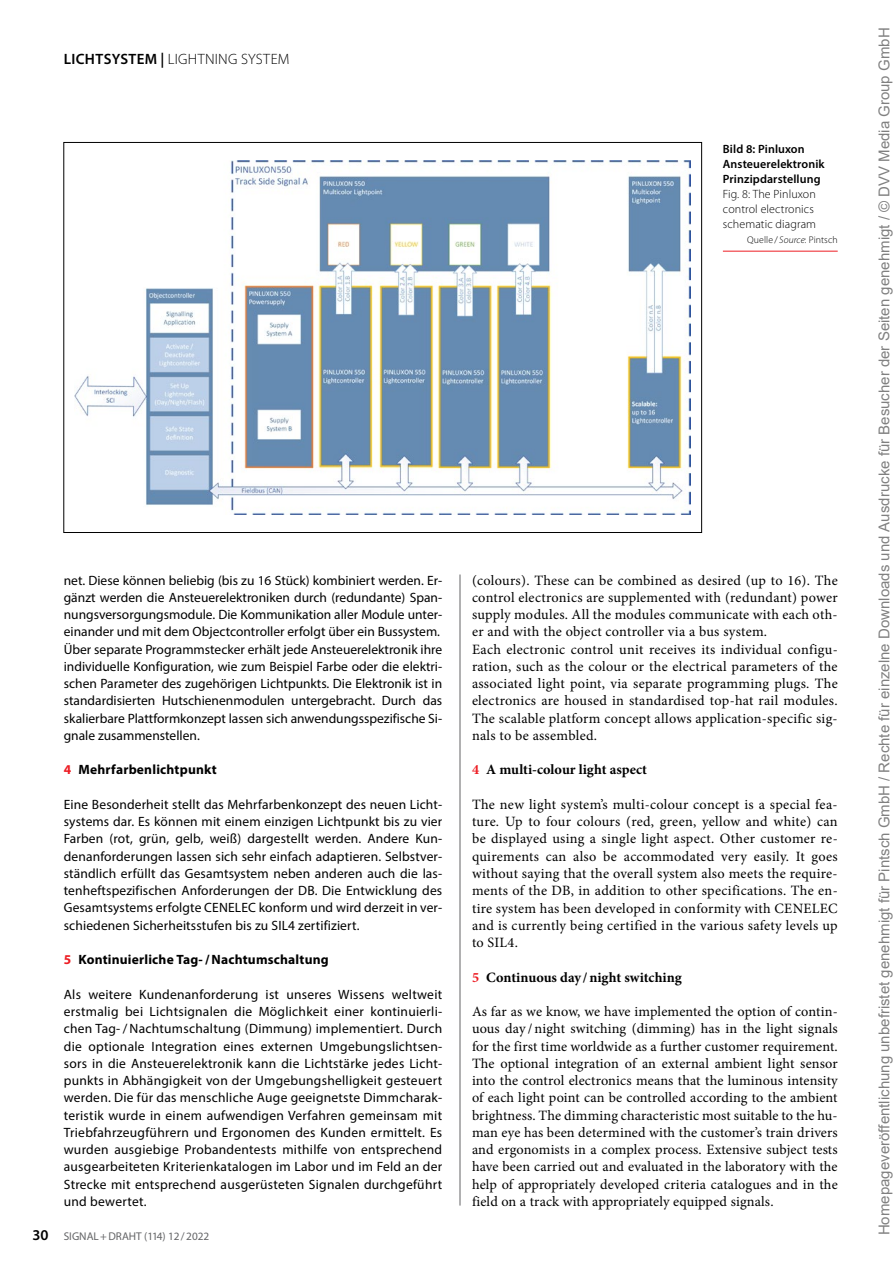
<style>
.page{position:relative;width:893px;height:1263px;background:#fff}
.page>*{position:absolute;margin:0;border:0;box-sizing:border-box;transform-origin:0 0}
.t1{font:15px "Arial";color:rgb(0 0 0/.5)}
.t2{font:300 15px "Myriad Pro";letter-spacing:.015em;color:#000}
.t3{font:14.25px/17.2px "Minion Pro";letter-spacing:.02em;color:#000;text-align:justify}
.t4{font:700 14.25px "Minion Pro";color:#000}
.t5{font:13.5px/17.2px "Myriad Pro";color:#000;text-align:justify}
.t6{font:700 13.5px "Myriad Pro";letter-spacing:.015em;color:#000}
.t7{font:300 12px/15px "Myriad Pro";letter-spacing:.01em;color:#000}
.t8{font:600 12px/15px "Myriad Pro";letter-spacing:.01em;color:#000}
.t9{font:11.25px "Myriad Pro";color:#636466}
.t10{font:300 9.75px "Myriad Pro";letter-spacing:.01em;color:#000}
.s1{font-weight:600}
.s2{font-style:italic}
.s3{color:#ed1d24}
.s4{font-weight:600;font-size:15px;color:#000}
</style>
<div class="page">
<img style="left:74px;top:161px;width:617px;height:353px">
<hr style="left:723px;top:251px;width:115px;height:1px;background:#ed1d24">
<hr style="left:460px;top:574px;width:1px;height:631px;background:#636466">
<p class="t2" style="left:64px;top:50px;width:227px"><span class="s1">LICHTSYSTEM |</span> LIGHTNING SYSTEM</p>
<p class="t8" style="left:723px;top:141px;width:103px">Bild 8: Pinluxon<br>Ansteuerelektronik<br>Prinzipdarstellung</p>
<p class="t7" style="left:723px;top:187px;width:95px">Fig. 8: The Pinluxon control electronics schematic diagram</p>
<p class="t10" style="left:747px;top:234px;width:92px">Quelle / <span class="s2">Source</span>: Pintsch</p>
<p class="t5" style="left:64px;top:571px;width:380px;text-align:left">net. Diese können beliebig (bis zu 16 Stück) kombiniert werden. Er&shy;gänzt werden die Ansteuerelektroniken durch (redundante) Span&shy;nungsversorgungsmodule. Die Kommunikation aller Module unter&shy;einander und mit dem Objectcontroller erfolgt über ein Bussystem.<br>Über separate Programmstecker erhält jede Ansteuerelektronik ihre individuelle Konfiguration, wie zum Beispiel Farbe oder die elektri&shy;schen Parameter des zugehörigen Lichtpunkts. Die Elektronik ist in standardisierten Hutschienenmodulen untergebracht. Durch das skalierbare Plattformkonzept lassen sich anwendungsspezifische Si&shy;gnale zusammenstellen.</p>
<p class="t6" style="left:64px;top:761px;width:154px"><span class="s3">4</span> Mehrfarbenlichtpunkt</p>
<p class="t5" style="left:64px;top:795px;width:380px">Eine Besonderheit stellt das Mehrfarbenkonzept des neuen Licht&shy;systems dar. Es können mit einem einzigen Lichtpunkt bis zu vier Farben (rot, grün, gelb, weiß) dargestellt werden. Andere Kun&shy;denanforderungen lassen sich sehr einfach adaptieren. Selbstver&shy;ständlich erfüllt das Gesamtsystem neben anderen auch die las&shy;tenheftspezifischen Anforderungen der DB. Die Entwicklung des Gesamtsystems erfolgte CENELEC konform und wird derzeit in ver&shy;schiedenen Sicherheitsstufen bis zu SIL4 zertifiziert.</p>
<p class="t6" style="left:64px;top:951px;width:266px"><span class="s3">5</span> Kontinuierliche Tag-/Nachtumschaltung</p>
<p class="t5" style="left:64px;top:985px;width:380px">Als weitere Kundenanforderung ist unseres Wissens weltweit erstmalig bei Lichtsignalen die Möglichkeit einer kontinuierli&shy;chen Tag-/ Nachtumschaltung (Dimmung) implementiert. Durch die optionale Integration eines externen Umgebungslichtsen&shy;sors in die Ansteuerelektronik kann die Lichtstärke jedes Licht&shy;punkts in Abhängigkeit von der Umgebungshelligkeit gesteuert werden. Die für das menschliche Auge geeignetste Dimmcharak&shy;teristik wurde in einem aufwendigen Verfahren gemeinsam mit Triebfahrzeugführern und Ergonomen des Kunden ermittelt. Es wurden ausgiebige Probandentests mithilfe von entsprechend ausgearbeiteten Kriterienkatalogen im Labor und im Feld an der Strecke mit entsprechend ausgerüsteten Signalen durchgeführt und bewertet.</p>
<p class="t9" style="left:32px;top:1229px;width:178px"><span class="s4">30</span> SIGNAL+DRAHT (114) 12/2022</p>
<p class="t3" style="left:472px;top:571px;width:367px;text-align:left">(colours). These can be combined as desired (up to 16). The control electronics are supplemented with (redundant) power supply modules. All the modules communicate with each oth&shy;er and with the object controller via a bus system.<br>Each electronic control unit receives its individual configu&shy;ration, such as the colour or the electrical parameters of the associated light point, via separate programming plugs. The electronics are housed in standardised top-hat rail modules.<br>The scalable platform concept allows application-specific sig&shy;nals to be assembled.</p>
<p class="t4" style="left:472px;top:760px;width:177px"><span class="s3">4</span> A multi-colour light aspect</p>
<p class="t3" style="left:472px;top:796px;width:367px">The new light system’s multi-colour concept is a special fea&shy;ture. Up to four colours (red, green, yellow and white) can be displayed using a single light aspect. Other customer re&shy;quirements can also be accommodated very easily. It goes without saying that the overall system also meets the require&shy;ments of the DB, in addition to other specifications. The en&shy;tire system has been developed in conformity with CENELEC and is currently being certified in the various safety levels up to SIL4.</p>
<p class="t4" style="left:472px;top:967px;width:211px"><span class="s3">5</span> Continuous day /night switching</p>
<p class="t3" style="left:472px;top:1003px;width:367px">As far as we know, we have implemented the option of contin&shy;uous day / night switching (dimming) has in the light signals for the first time worldwide as a further customer requirement.<br>The optional integration of an external ambient light sensor into the control electronics means that the luminous intensity of each light point can be controlled according to the ambient brightness. The dimming characteristic most suitable to the hu&shy;man eye has been determined with the customer’s train drivers and ergonomists in a complex process. Extensive subject tests have been carried out and evaluated in the laboratory with the help of appropriately developed criteria catalogues and in the field on a track with appropriately equipped signals.</p>
<p class="t1" style="left:874px;top:1235px;width:1209px;rotate:-90deg">Homepageveröffentlichung unbefristet genehmigt für Pintsch GmbH / Rechte für einzelne Downloads und Ausdrucke für Besucher der Seiten genehmigt / © DVV Media Group GmbH</p>
</div>
